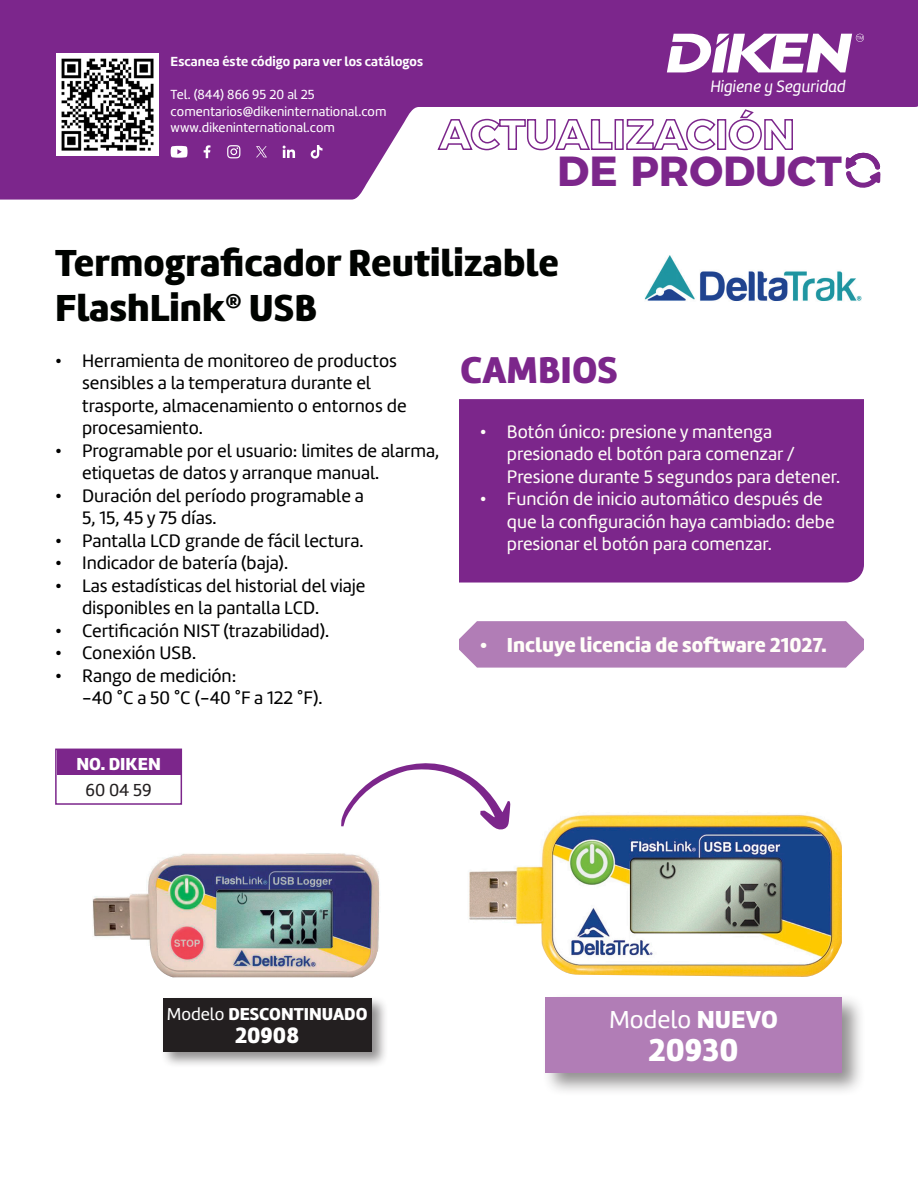
<style>
.page{position:relative;width:918px;height:1188px;background:#fff}
.page>*{position:absolute;margin:0;border:0;box-sizing:border-box;transform-origin:0 0}
.t1{font:700 42px "Montserrat";color:#7c268b}
.t2{font:39px/45.5px "Amelia Basic Black";color:#000300}
.t3{font:38.7px "Amelia Basic Black";color:#7c268b}
.t4{font:32.7px "Amelia Basic Black";color:#fff}
.t5{font:25.5px "Amelia Basic";color:#fff}
.t6{font:22.95px "Amelia Basic Black";color:#fff}
.t7{font:21px "Amelia Basic Black";color:#fffef8}
.t8{font:18.75px/22.5px "Amelia Basic";color:#000001}
.t9{font:18.75px/22.5px "Amelia Basic";color:#fffef8}
.t10{font:18px "Amelia Basic Black";color:#fff}
.t11{font:18px "Amelia Basic";color:#231f20}
.t12{font:17.85px "Amelia Basic Black";color:#fff}
.t13{font:17.1px "Amelia Basic Italic";color:#fff}
.t14{font:13.65px/16.4px "Amelia Basic";letter-spacing:.005em;color:#fff}
.t15{font:13.65px "Amelia Basic Bold";letter-spacing:.005em;color:#fff}
.s1{font-family:"Amelia Basic"}
.s2{font-family:"Amelia Basic Black"}
</style>
<div class="page">
<svg style="left:0;top:0;width:918px;height:200px;fill:#7c268c"></svg>
<svg style="left:667px;top:34px;width:197px;height:38px"></svg>
<img style="left:56px;top:53px;width:103px;height:103px">
<svg style="left:227px;top:145px;width:13px;height:13px"></svg>
<svg style="left:171px;top:146px;width:17px;height:12px"></svg>
<svg style="left:283px;top:146px;width:12px;height:12px"></svg>
<svg style="left:204px;top:145px;width:6px;height:13px"></svg>
<svg style="left:311px;top:145px;width:12px;height:14px"></svg>
<svg style="left:256px;top:146px;width:11px;height:11px"></svg>
<div style="left:57px;top:750px;width:124px;height:26px;background:#7c268b"></div>
<div style="left:55px;top:749px;width:127px;height:56px;border:2px solid #7c268b"></div>
<img style="left:469px;top:803px;width:373px;height:174px">
<img style="left:92px;top:853px;width:288px;height:124px">
<div style="left:160px;top:995px;width:228px;height:73px;background:#231f20;opacity:.5"></div>
<div style="left:163px;top:998px;width:208px;height:54px;background:#231f20"></div>
<div style="left:541px;top:993px;width:325px;height:104px;background:#231f20;opacity:.5"></div>
<div style="left:545px;top:997px;width:297px;height:76px;background:#b17db6"></div>
<div style="left:459px;top:399px;width:405px;height:184px;background:#7c268b"></div>
<svg style="left:459px;top:621px;width:405px;height:47px;background:#b482b9"></svg>
<img style="left:644px;top:255px;width:218px;height:46px">
<svg style="left:341px;top:763px;width:169px;height:68px"></svg>
<p class="t15" style="left:171px;top:54px;width:254px">Escanea éste código para ver los catálogos</p>
<p class="t14" style="left:171px;top:87px;width:217px">Tel. (844) 866 95 20 al 25 comentarios@dikeninternational.com www.dikeninternational.com</p>
<p class="t13" style="left:710px;top:76px;width:137px">Higiene y Seguridad</p>
<h1 class="t1" style="left:557px;top:136px;width:286px">DE PRODUCT</h1>
<p class="t2" style="left:55px;top:241px;width:505px">Termograficador Reutilizable<br>FlashLink<sup>®</sup> USB</p>
<p class="t8" style="left:82px;top:349px;width:326px;text-indent:-27px">• Herramienta de monitoreo de productos sensibles a la temperatura durante el trasporte, almacenamiento o entornos de procesamiento.</p>
<p class="t8" style="left:82px;top:439px;width:358px;text-indent:-27px">• Programable por el usuario: limites de alarma, etiquetas de datos y arranque manual.</p>
<p class="t8" style="left:82px;top:484px;width:283px;text-indent:-27px">• Duración del período programable a<br>5, 15, 45 y 75 días.</p>
<p class="t8" style="left:55px;top:529px;width:310px">• Pantalla LCD grande de fácil lectura.</p>
<p class="t8" style="left:55px;top:552px;width:234px">• Indicador de batería (baja).</p>
<p class="t8" style="left:82px;top:574px;width:285px;text-indent:-27px">• Las estadísticas del historial del viaje disponibles en la pantalla LCD.</p>
<p class="t8" style="left:55px;top:619px;width:276px">• Certificación NIST (trazabilidad).</p>
<p class="t8" style="left:55px;top:642px;width:143px">• Conexión USB.</p>
<p class="t8" style="left:82px;top:664px;width:242px;text-indent:-27px">• Rango de medición:<br>-40 °C a 50 °C (-40 °F a 122 °F).</p>
<p class="t10" style="left:76px;top:753px;width:86px">NO. DIKEN</p>
<p class="t11" style="left:86px;top:780px;width:68px">60 04 59</p>
<p class="t3" style="left:460px;top:347px;width:159px">CAMBIOS</p>
<p class="t9" style="left:507px;top:420px;width:335px;text-indent:-27px">• Botón único: presione y mantenga presionado el botón para comenzar /<br>Presione durante 5 segundos para detener.</p>
<p class="t9" style="left:507px;top:488px;width:329px;text-indent:-27px">• Función de inicio automático después de que la configuración haya cambiado: debe presionar el botón para comenzar.</p>
<p class="t7" style="left:480px;top:632px;width:348px">• Incluye licencia de software 21027.</p>
<p class="t12" style="left:167px;top:1003px;width:202px"><span class="s1">Modelo</span> DESCONTINUADO</p>
<p class="t6" style="left:235px;top:1022px;width:65px">20908</p>
<p class="t5" style="left:609px;top:1005px;width:170px">Modelo <span class="s2">NUEVO</span></p>
<p class="t4" style="left:648px;top:1030px;width:91px">20930</p>
</div>
